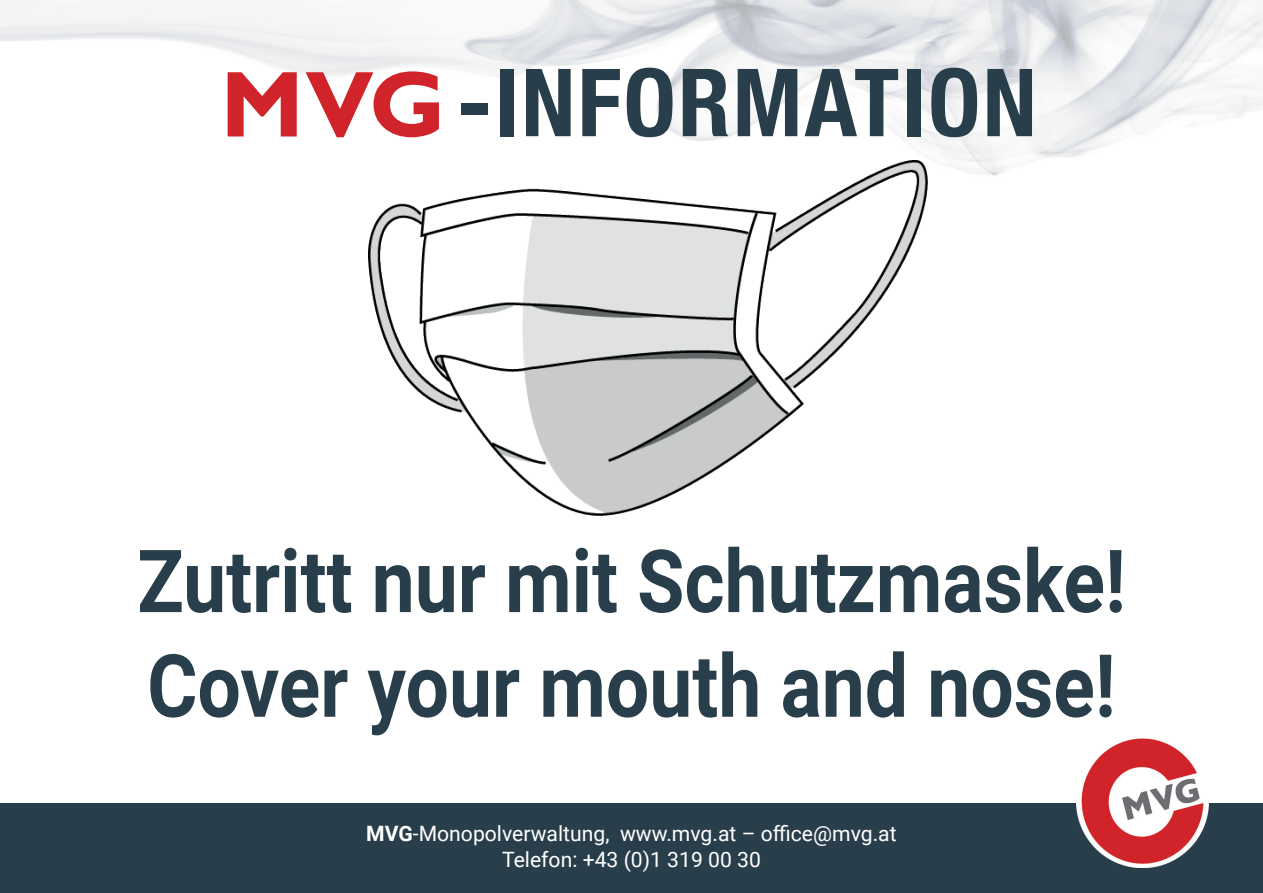
<style>
.page{position:relative;width:1263px;height:893px;background:#fff}
.page>*{position:absolute;margin:0;border:0;box-sizing:border-box;transform-origin:0 0}
.t1{font:700 condensed 94.2px "Helvetica Neue";letter-spacing:.025em;color:#293e4b}
.t2{font:700 87.15px/104.7px "Roboto";color:#293e4b;scale:.88 1}
.t3{font:21.15px/26.4px "Roboto";color:#fff;text-align:center}
.s1{font-family:"Gill Sans";font-stretch:normal;color:#d1232a}
.s2{font-weight:700}
</style>
<div class="page">
<img style="left:0;top:0;width:1263px;height:191px">
<div style="left:0;top:803px;width:1263px;height:90px;background:#293e4b"></div>
<img style="left:1076px;top:738px;width:133px;height:130px">
<img style="left:368px;top:161px;width:559px;height:355px">
<h1 class="t1" style="left:220px;top:46px;width:818px"><span class="s1">MVG</span>-INFORMATION</h1>
<h2 class="t2" style="left:137px;top:525px;width:1125px">Zutritt nur mit Schutzmaske!<br>Cover your mouth and nose!</h2>
<p class="t3" style="left:366px;top:819px;width:532px"><span class="s2">MVG</span>-Monopolverwaltung, www.mvg.at – office@mvg.at<br>Telefon: +43 (0)1 319 00 30</p>
</div>
